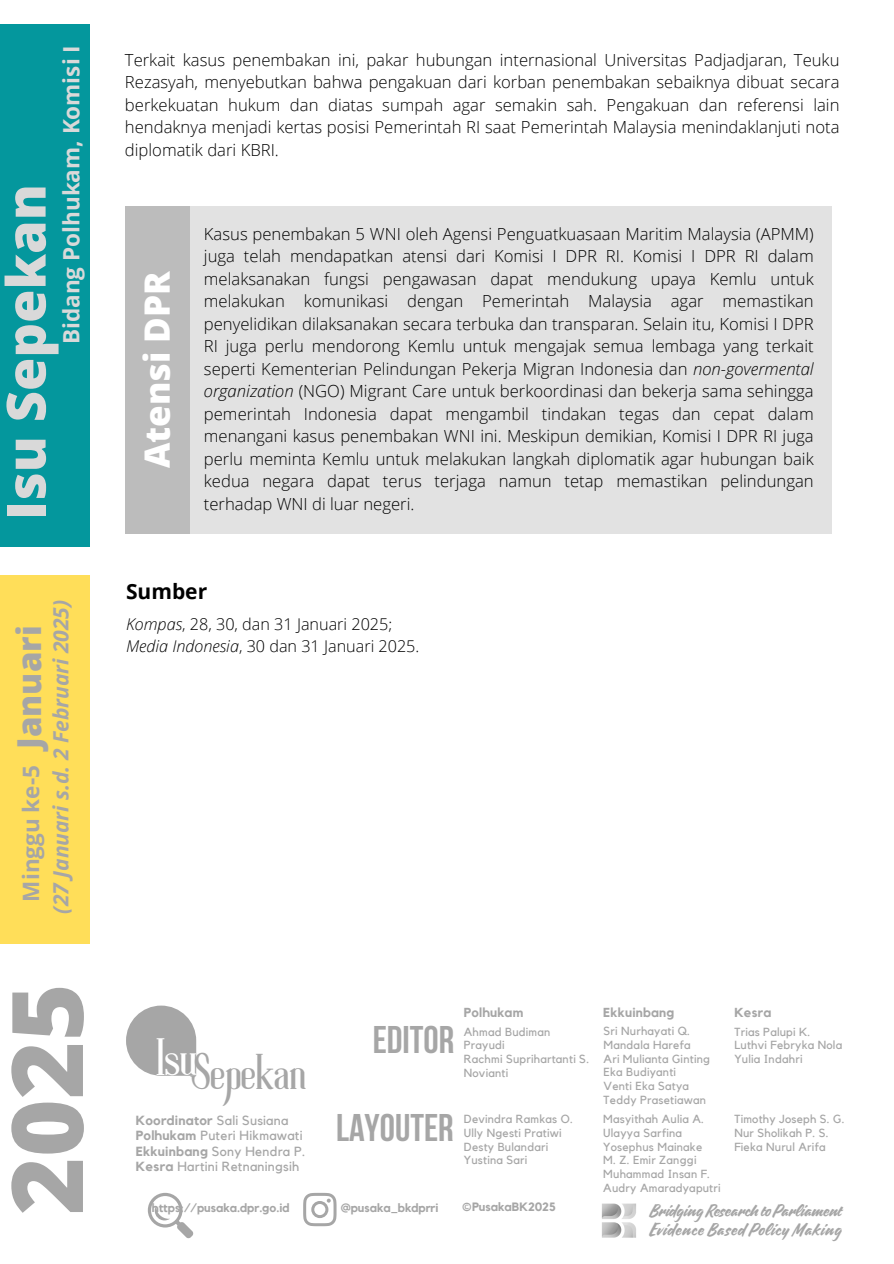
<style>
.page{position:relative;width:894px;height:1264px;background:#fff}
.page>*{position:absolute;margin:0;border:0;box-sizing:border-box;transform-origin:0 0}
.t1{font:800 98.85px "Open Sans";color:#a6a6a6}
.t2{font:800 54px "Open Sans";color:#d9d9d9}
.t3{font:47.55px "Roller Coaster";color:#fff}
.t4{font:45.3px "Roller Coaster";color:#a6a6a6}
.t5{font:700 38.4px "Bebas Neue";color:#a6a6a6}
.t6{font:800 34.95px "Open Sans";color:#fff}
.t7{font:800 33px "Open Sans";color:#a6a6a6}
.t8{font:700 22.5px "Open Sans";color:#d9d9d9}
.t9{font:700 22.5px "Open Sans";color:#a6a6a6}
.t10{font:italic 700 21px "Open Sans";color:#a6a6a6}
.t11{font:700 21px "Open Sans";color:#000}
.t12{font:16.8px "Quotes Script";letter-spacing:.045em;color:#a6a6a6}
.t13{font:300 16.65px/22.5px "Open Sans";color:#000;text-align:justify}
.t14{font:16.65px "Quotes Script";color:#a6a6a6}
.t15{font:300 16.2px "Open Sans";color:#000}
.t16{font:13.2px "Kollektif";letter-spacing:.02em;color:#a6a6a6}
.t17{font:700 13.2px "Kollektif";letter-spacing:.02em;color:#a6a6a6}
.t18{font:700 13.05px "Kollektif";letter-spacing:.02em;color:#a6a6a6}
.t19{font:700 12px "Kollektif";color:#a6a6a6}
.t20{font:11.7px "Kollektif";letter-spacing:.02em;color:#a6a6a6}
.s1{font-style:italic}
.s2{font-weight:400}
.s3{font-weight:700}
</style>
<div class="page">
<div style="left:125px;top:206px;width:64px;height:327px;background:#bcbcbc"></div>
<div style="left:189px;top:206px;width:642px;height:327px;background:#e2e2e2"></div>
<div style="left:0;top:25px;width:89px;height:522px;background:#04979d"></div>
<div style="left:0;top:575px;width:89px;height:368px;background:#ffde59"></div>
<svg style="left:126px;top:1005px;width:70px;height:70px"></svg>
<svg style="left:303px;top:1192px;width:33px;height:34px"></svg>
<svg style="left:148px;top:1192px;width:45px;height:46px"></svg>
<img style="left:601px;top:1203px;width:35px;height:35px">
<p class="t8" style="left:55px;top:344px;width:300px;rotate:-90deg">Bidang Polhukam, Komisi I</p>
<h6 class="t2" style="left:-12px;top:520px;width:337px;rotate:-90deg">Isu Sepekan</h6>
<p class="t10" style="left:46px;top:913px;width:316px;rotate:-90deg">(27Januari s.d. 2 Februari 2025)</p>
<p class="t7" style="left:6px;top:749px;width:125px;rotate:-90deg">Januari</p>
<p class="t9" style="left:15px;top:901px;width:138px;rotate:-90deg">Minggu ke-5</p>
<p class="t1" style="left:-23px;top:1214px;width:233px;rotate:-90deg">2025</p>
<p class="t13" style="left:125px;top:48px;width:715px">Terkait kasus penembakan ini, pakar hubungan internasional Universitas Padjadjaran, Teuku Rezasyah, menyebutkan bahwa pengakuan dari korban penembakan sebaiknya dibuat secara berkekuatan hukum dan diatas sumpah agar semakin sah. Pengakuan dan referensi lain hendaknya menjadi kertas posisi Pemerintah RI saat Pemerintah Malaysia menindaklanjuti nota diplomatik dari KBRI.</p>
<p class="t6" style="left:132px;top:468px;width:199px;rotate:-90deg">Atensi DPR</p>
<h2 class="t13" style="left:204px;top:222px;width:611px">Kasus penembakan 5 WNI oleh Agensi Penguatkuasaan Maritim Malaysia (APMM) juga telah mendapatkan atensi dari Komisi I DPR RI. Komisi I DPR RI dalam melaksanakan fungsi pengawasan dapat mendukung upaya Kemlu untuk melakukan komunikasi dengan Pemerintah Malaysia agar memastikan penyelidikan dilaksanakan secara terbuka dan transparan. Selain itu, Komisi I DPR RI juga perlu mendorong Kemlu untuk mengajak semua lembaga yang terkait seperti Kementerian Pelindungan Pekerja Migran Indonesia dan <span class="s1">non-govermental organization</span> (NGO) Migrant Care untuk berkoordinasi dan bekerja sama sehingga pemerintah Indonesia dapat mengambil tindakan tegas dan cepat dalam menangani kasus penembakan WNI ini. Meskipun demikian, Komisi I DPR RI juga perlu meminta Kemlu untuk melakukan langkah diplomatik agar hubungan baik kedua negara dapat terus terjaga namun tetap memastikan pelindungan terhadap WNI di luar negeri.</h2>
<h5 class="t11" style="left:126px;top:576px;width:83px">Sumber</h5>
<p class="t15" style="left:126px;top:612px;width:268px"><span class="s1">Kompas</span>, 28, 30, dan 31 Januari 2025;</p>
<p class="t15" style="left:126px;top:635px;width:295px"><span class="s1">Media Indonesia</span>, 30 dan 31 Januari 2025.</p>
<h1 class="t3" style="left:157px;top:1039px;width:43px">Isu</h1>
<h3 class="t4" style="left:191px;top:1054px;width:117px">Sepekan</h3>
<p class="t17" style="left:136px;top:1113px;width:154px">Koordinator <span class="s2">Sali Susiana</span></p>
<p class="t16" style="left:136px;top:1129px;width:168px"><span class="s3">Polhukam</span> Puteri Hikmawati</p>
<p class="t16" style="left:136px;top:1144px;width:171px"><span class="s3">Ekkuinbang</span> Sony Hendra P.</p>
<p class="t16" style="left:136px;top:1160px;width:165px"><span class="s3">Kesra</span> Hartini Retnaningsih</p>
<h3 class="t19" style="left:152px;top:1202px;width:139px">https://pusaka.dpr.go.id</h3>
<p class="t5" style="left:372px;top:1024px;width:83px">EDITOR</p>
<p class="t18" style="left:463px;top:1006px;width:61px">Polhukam</p>
<p class="t20" style="left:463px;top:1026px;width:88px">Ahmad Budiman</p>
<h4 class="t20" style="left:463px;top:1039px;width:42px">Prayudi</h4>
<p class="t20" style="left:463px;top:1053px;width:127px">Rachmi Suprihartanti S.</p>
<p class="t20" style="left:463px;top:1067px;width:46px">Novianti</p>
<p class="t18" style="left:603px;top:1006px;width:72px">Ekkuinbang</p>
<p class="t20" style="left:603px;top:1025px;width:88px">Sri Nurhayati Q.</p>
<p class="t20" style="left:603px;top:1039px;width:88px">Mandala Harefa</p>
<p class="t20" style="left:603px;top:1053px;width:108px">Ari Mulianta Ginting</p>
<p class="t20" style="left:603px;top:1066px;width:74px">Eka Budiyanti</p>
<p class="t20" style="left:603px;top:1080px;width:87px">Venti Eka Satya</p>
<p class="t20" style="left:603px;top:1094px;width:104px">Teddy Prasetiawan</p>
<p class="t18" style="left:734px;top:1006px;width:39px">Kesra</p>
<p class="t20" style="left:734px;top:1026px;width:77px">Trias Palupi K.</p>
<p class="t20" style="left:734px;top:1039px;width:109px">Luthvi Febryka Nola</p>
<p class="t20" style="left:734px;top:1053px;width:70px">Yulia Indahri</p>
<p class="t5" style="left:336px;top:1112px;width:119px">LAYOUTER</p>
<p class="t20" style="left:463px;top:1113px;width:110px">Devindra Ramkas O.</p>
<p class="t20" style="left:463px;top:1127px;width:99px">Ully Ngesti Pratiwi</p>
<p class="t20" style="left:463px;top:1141px;width:86px">Desty Bulandari</p>
<p class="t20" style="left:463px;top:1154px;width:65px">Yustina Sari</p>
<p class="t20" style="left:603px;top:1113px;width:102px">Masyithah Aulia A.</p>
<p class="t20" style="left:603px;top:1127px;width:80px">Ulayya Sarfina</p>
<p class="t20" style="left:603px;top:1141px;width:100px">Yosephus Mainake</p>
<p class="t20" style="left:603px;top:1154px;width:95px">M. Z. Emir Zanggi</p>
<p class="t20" style="left:603px;top:1168px;width:108px">Muhammad Insan F.</p>
<h5 class="t20" style="left:603px;top:1182px;width:119px">Audry Amaradyaputri</h5>
<p class="t20" style="left:734px;top:1113px;width:112px">Timothy Joseph S. G.</p>
<p class="t20" style="left:734px;top:1127px;width:96px">Nur Sholikah P. S.</p>
<p class="t20" style="left:734px;top:1141px;width:93px">Fieka Nurul Arifa</p>
<p class="t19" style="left:340px;top:1202px;width:99px">@pusaka_bkdprri</p>
<p class="t19" style="left:461px;top:1201px;width:95px">©PusakaBK2025</p>
<p class="t14" style="left:649px;top:1198px;width:193px">Bridging Research to Parliament</p>
<p class="t12" style="left:649px;top:1217px;width:194px">Evidence Based Policy Making</p>
</div>
